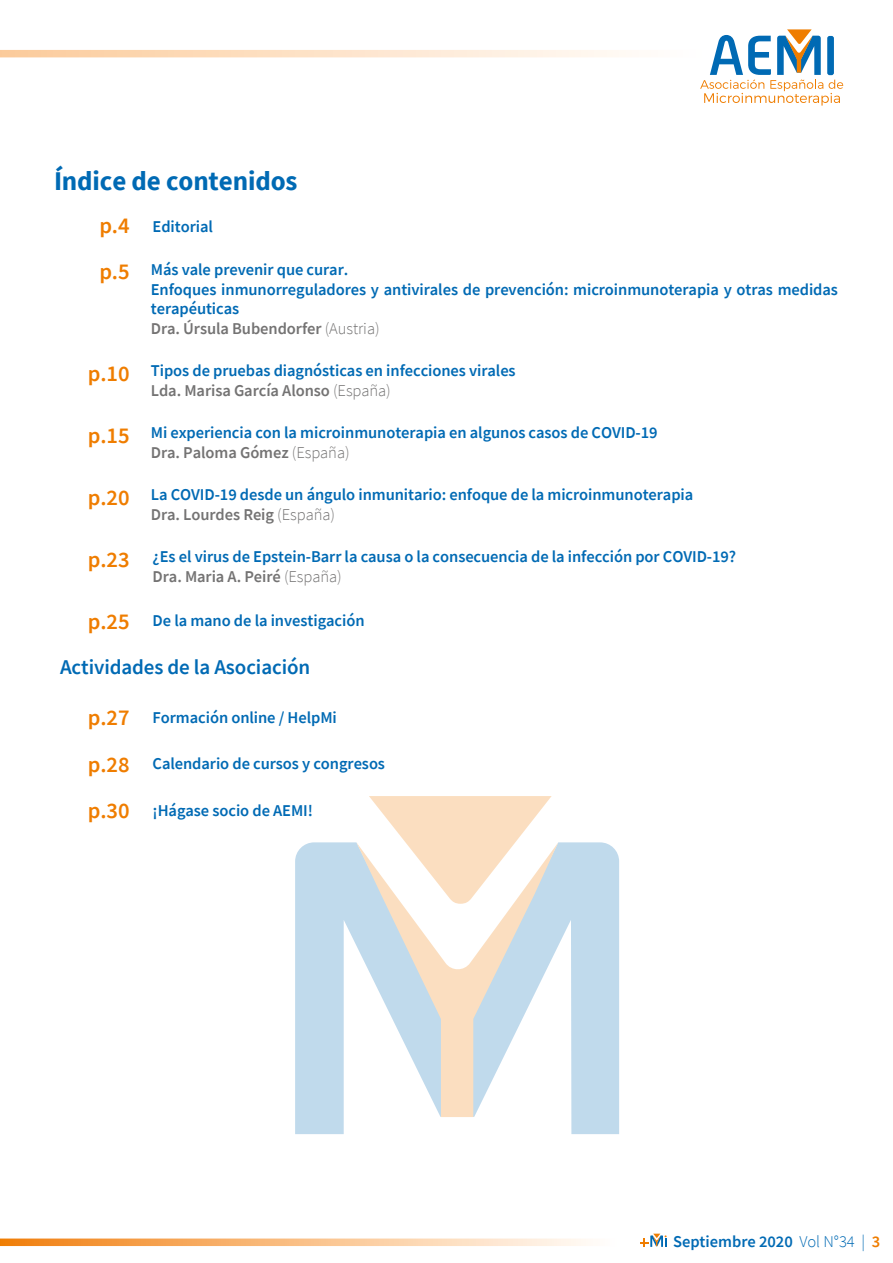
<style>
.page{position:relative;width:893px;height:1263px;background:#fff}
.page>*{position:absolute;margin:0;border:0;box-sizing:border-box;transform-origin:0 0}
.t1{font:700 27px "Source Sans Pro";letter-spacing:-.005em;color:#006ab4}
.t2{font:600 21px "Source Sans Pro";letter-spacing:-.005em;color:#006ab4}
.t3{font:600 16.5px/19.8px "Source Sans Pro";letter-spacing:-.005em;color:#006ab4}
.s1{font-size:22.5px;color:#ef7d00}
.s2{color:#747373}
.s3{font-weight:300;color:#747373}
.s4{font-weight:300}
.s5{color:#ef7d00}
</style>
<div class="page">
<svg style="left:700px;top:29px;width:143px;height:77px"></svg>
<div style="left:827px;top:36px;width:7px;height:39px;background:#006ab4;border-radius:2px"></div>
<svg style="left:0;top:50px;width:708px;height:7px"></svg>
<svg style="left:640px;top:1233px;width:27px;height:14px"></svg>
<svg style="left:0;top:1238px;width:588px;height:8px;background:#f9c18b"></svg>
<svg style="left:295px;top:842px;width:324px;height:292px;fill:#c0daec"></svg>
<svg style="left:369px;top:796px;width:183px;height:46px"></svg>
<svg style="left:356px;top:842px;width:202px;height:275px"></svg>
<h1 class="t1" style="left:54px;top:162px;width:245px">Índice de contenidos</h1>
<p class="t3" style="left:99px;top:216px;width:115px"><span class="s1">p.4</span> Editorial</p>
<p class="t3" style="left:151px;top:259px;width:689px;text-indent:-51px"><span class="s1">p.5</span> Más vale prevenir que curar.<br>Enfoques inmunorreguladores y antivirales de prevención: microinmunoterapia y otras medidas terapéuticas<br><span class="s2">Dra. Úrsula Bubendorfer</span> <span class="s3">(Austria)</span></p>
<p class="t3" style="left:151px;top:361px;width:366px;text-indent:-63px"><span class="s1">p.10</span> Tipos de pruebas diagnósticas en infecciones virales<br><span class="s2">Lda. Marisa García Alonso</span> <span class="s3">(España)</span></p>
<p class="t3" style="left:151px;top:423px;width:508px;text-indent:-63px"><span class="s1">p.15</span> Mi experiencia con la microinmunoterapia en algunos casos de COVID-19<br><span class="s2">Dra. Paloma Gómez</span> <span class="s3">(España)</span></p>
<p class="t3" style="left:151px;top:485px;width:544px;text-indent:-63px"><span class="s1">p.20</span> La COVID-19 desde un ángulo inmunitario: enfoque de la microinmunoterapia<br><span class="s2">Dra. Lourdes Reig</span> <span class="s3">(España)</span></p>
<p class="t3" style="left:153px;top:547px;width:585px;text-indent:-65px"><span class="s1">p.23</span> ¿Es el virus de Epstein-Barr la causa o la consecuencia de la infección por COVID-19?<br><span class="s2">Dra. Maria A. Peiré</span> <span class="s3">(España)</span></p>
<p class="t3" style="left:88px;top:611px;width:278px"><span class="s1">p.25</span> De la mano de la investigación</p>
<p class="t2" style="left:60px;top:653px;width:252px">Actividades de la Asociación</p>
<p class="t3" style="left:88px;top:707px;width:250px"><span class="s1">p.27</span> Formación online / HelpMi</p>
<p class="t3" style="left:88px;top:754px;width:299px"><span class="s1">p.28</span> Calendario de cursos y congresos</p>
<p class="t3" style="left:88px;top:800px;width:227px"><span class="s1">p.30</span> ¡Hágase socio de AEMI!</p>
<p class="t3" style="left:673px;top:1231px;width:209px">Septiembre 2020 <span class="s4">Vol N°34 |</span> <span class="s5">3</span></p>
</div>
